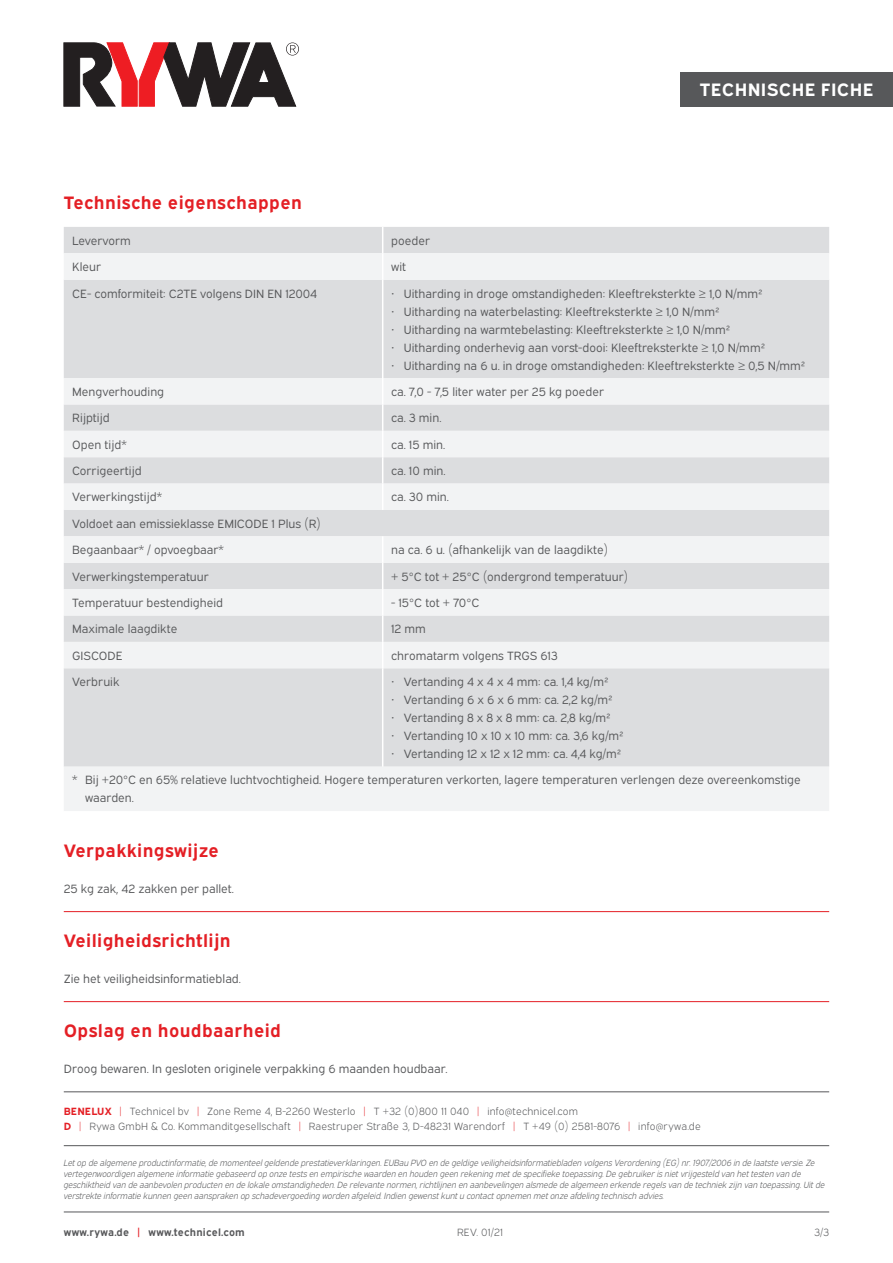
<style>
.page{position:relative;width:893px;height:1263px;background:#fff}
.page>*{position:absolute;margin:0;border:0;box-sizing:border-box;transform-origin:0 0}
.t1{font:700 18px "Expressway Rg";letter-spacing:.02em;color:#e41f25}
.t2{font:700 18px "Expressway Rg";letter-spacing:.02em;color:#fff}
.t3{font:12px/26.4px "Expressway Bk";color:#57585a}
.t4{font:10.5px/15px "Expressway Lt";letter-spacing:.02em;color:#57585a}
.t5{font:700 10.5px "Expressway Rg";letter-spacing:.02em;color:#57585a}
.t6{font:italic 9px/10.8px "Expressway Lt";color:#57585a}
.s1{font-family:"Expressway Rg";font-weight:700;color:#e41f25}
.s2{color:#e41f25}
</style>
<div class="page">
<hr style="left:64px;top:1145px;width:765px;height:1px;background:#57585a">
<hr style="left:64px;top:1212px;width:765px;height:1px;background:#57585a">
<hr style="left:64px;top:1091px;width:765px;height:1px;background:#57585a">
<svg style="left:64px;top:43px;width:235px;height:63px"></svg>
<div style="left:680px;top:72px;width:213px;height:34px;background:#57585a"></div>
<hr style="left:64px;top:911px;width:765px;height:1px;background:#e41f25">
<hr style="left:64px;top:1001px;width:765px;height:1px;background:#e41f25">
<div style="left:64px;top:227px;width:765px;height:26px;background:#dcdddf"></div>
<svg style="left:64px;top:253px;width:765px;height:558px;fill:#dcdddf"></svg>
<svg style="left:382px;top:227px;width:1px;height:53px"></svg>
<hr style="left:382px;top:280px;width:1px;height:98px;background:#fff">
<svg style="left:382px;top:378px;width:1px;height:132px"></svg>
<svg style="left:382px;top:536px;width:1px;height:132px"></svg>
<hr style="left:382px;top:668px;width:1px;height:99px;background:#fff">
<h1 class="t1" style="left:64px;top:189px;width:240px">Technische eigenschappen</h1>
<h1 class="t2" style="left:700px;top:76px;width:175px">TECHNISCHE FICHE</h1>
<p class="t3" style="left:72px;top:226px;width:60px">Levervorm</p>
<p class="t3" style="left:391px;top:226px;width:40px">poeder</p>
<p class="t3" style="left:72px;top:252px;width:30px">Kleur</p>
<p class="t3" style="left:391px;top:252px;width:16px">wit</p>
<p class="t3" style="left:72px;top:279px;width:247px">CE- comformiteit: C2TE volgens DIN EN 12004</p>
<p class="t3" style="left:391px;top:279px;width:373px">• Uitharding in droge omstandigheden: Kleeftreksterkte ≥ 1,0 N/mm²</p>
<p class="t3" style="left:391px;top:297px;width:330px">• Uitharding na waterbelasting: Kleeftreksterkte ≥ 1,0 N/mm²</p>
<p class="t3" style="left:391px;top:315px;width:341px">• Uitharding na warmtebelasting: Kleeftreksterkte ≥ 1,0 N/mm²</p>
<p class="t3" style="left:391px;top:333px;width:375px">• Uitharding onderhevig aan vorst-dooi: Kleeftreksterkte ≥ 1,0 N/mm²</p>
<p class="t3" style="left:391px;top:351px;width:416px">• Uitharding na 6 u. in droge omstandigheden: Kleeftreksterkte ≥ 0,5 N/mm²</p>
<p class="t3" style="left:72px;top:377px;width:93px">Mengverhouding</p>
<p class="t3" style="left:391px;top:377px;width:214px">ca. 7,0 - 7,5 liter water per 25 kg poeder</p>
<p class="t3" style="left:72px;top:404px;width:39px">Rijptijd</p>
<p class="t3" style="left:391px;top:404px;width:52px">ca. 3 min.</p>
<p class="t3" style="left:72px;top:430px;width:56px">Open tijd*</p>
<p class="t3" style="left:391px;top:430px;width:56px">ca. 15 min.</p>
<p class="t3" style="left:72px;top:456px;width:71px">Corrigeertijd</p>
<p class="t3" style="left:391px;top:456px;width:56px">ca. 10 min.</p>
<p class="t3" style="left:72px;top:483px;width:91px">Verwerkingstijd*</p>
<p class="t3" style="left:391px;top:483px;width:59px">ca. 30 min.</p>
<p class="t3" style="left:72px;top:509px;width:250px">Voldoet aan emissieklasse EMICODE 1 Plus (R)<br>Begaanbaar* / opvoegbaar*</p>
<p class="t3" style="left:391px;top:535px;width:218px">na ca. 6 u. (afhankelijk van de laagdikte)</p>
<p class="t3" style="left:72px;top:562px;width:138px">Verwerkingstemperatuur</p>
<p class="t3" style="left:391px;top:562px;width:239px">+ 5°C tot + 25°C (ondergrond temperatuur)</p>
<p class="t3" style="left:72px;top:588px;width:152px">Temperatuur bestendigheid</p>
<p class="t3" style="left:391px;top:588px;width:90px">- 15°C tot + 70°C</p>
<p class="t3" style="left:72px;top:615px;width:107px">Maximale laagdikte</p>
<p class="t3" style="left:391px;top:615px;width:36px">12 mm</p>
<p class="t3" style="left:72px;top:641px;width:52px">GISCODE</p>
<p class="t3" style="left:391px;top:641px;width:168px">chromatarm volgens TRGS 613</p>
<p class="t3" style="left:72px;top:667px;width:49px">Verbruik</p>
<p class="t3" style="left:391px;top:667px;width:219px">• Vertanding 4 x 4 x 4 mm: ca. 1,4 kg/m²</p>
<p class="t3" style="left:391px;top:685px;width:223px">• Vertanding 6 x 6 x 6 mm: ca. 2,2 kg/m²</p>
<p class="t3" style="left:391px;top:703px;width:221px">• Vertanding 8 x 8 x 8 mm: ca. 2,8 kg/m²</p>
<p class="t3" style="left:391px;top:721px;width:234px">• Vertanding 10 x 10 x 10 mm: ca. 3,6 kg/m²</p>
<p class="t3" style="left:72px;top:739px;width:730px;text-indent:319px">• Vertanding 12 x 12 x 12 mm: ca. 4,4 kg/m²<br>* Bij +20°C en 65% relatieve luchtvochtigheid. Hogere temperaturen verkorten, lagere temperaturen verlengen deze overeenkomstige</p>
<p class="t3" style="left:85px;top:784px;width:50px">waarden.</p>
<h1 class="t1" style="left:64px;top:837px;width:157px">Verpakkingswijze</h1>
<p class="t3" style="left:64px;top:875px;width:171px">25 kg zak, 42 zakken per pallet.</p>
<h1 class="t1" style="left:64px;top:927px;width:168px">Veiligheidsrichtlijn</h1>
<p class="t3" style="left:64px;top:965px;width:179px">Zie het veiligheidsinformatieblad.</p>
<h1 class="t1" style="left:64px;top:1017px;width:219px">Opslag en houdbaarheid</h1>
<p class="t3" style="left:64px;top:1055px;width:385px">Droog bewaren. In gesloten originele verpakking 6 maanden houdbaar.</p>
<p class="t4" style="left:64px;top:1103px;width:638px"><span class="s1">BENELUX</span> <span class="s2">|</span> Technicel bv <span class="s2">|</span> Zone Reme 4, B-2260 Westerlo <span class="s2">|</span> T +32 (0)800 11 040 <span class="s2">|</span> info@technicel.com<br><span class="s1">D</span> <span class="s2">|</span> Rywa GmbH &amp; Co. Kommanditgesellschaft <span class="s2">|</span> Raestruper Straße 3, D-48231 Warendorf <span class="s2">|</span> T +49 (0) 2581-8076 <span class="s2">|</span> info@rywa.de</p>
<p class="t6" style="left:64px;top:1157px;width:763px">Let op de algemene productinformatie, de momenteel geldende prestatieverklaringen. EUBau PVO en de geldige veiligheidsinformatiebladen volgens Verordening (EG) nr. 1907/2006 in de laatste versie. Ze vertegenwoordigen algemene informatie gebaseerd op onze tests en empirische waarden en houden geen rekening met de specifieke toepassing. De gebruiker is niet vrijgesteld van het testen van de geschiktheid van de aanbevolen producten en de lokale omstandigheden. De relevante normen, richtlijnen en aanbevelingen alsmede de algemeen erkende regels van de techniek zijn van toepassing. Uit de verstrekte informatie kunnen geen aanspraken op schadevergoeding worden afgeleid. Indien gewenst kunt u contact opnemen met onze afdeling technisch advies.</p>
<p class="t5" style="left:64px;top:1223px;width:183px">www.rywa.de <span class="s2">|</span> www.technicel.com</p>
<p class="t4" style="left:457px;top:1223px;width:47px">REV. 01/21</p>
<p class="t4" style="left:814px;top:1223px;width:16px">3/3</p>
</div>
